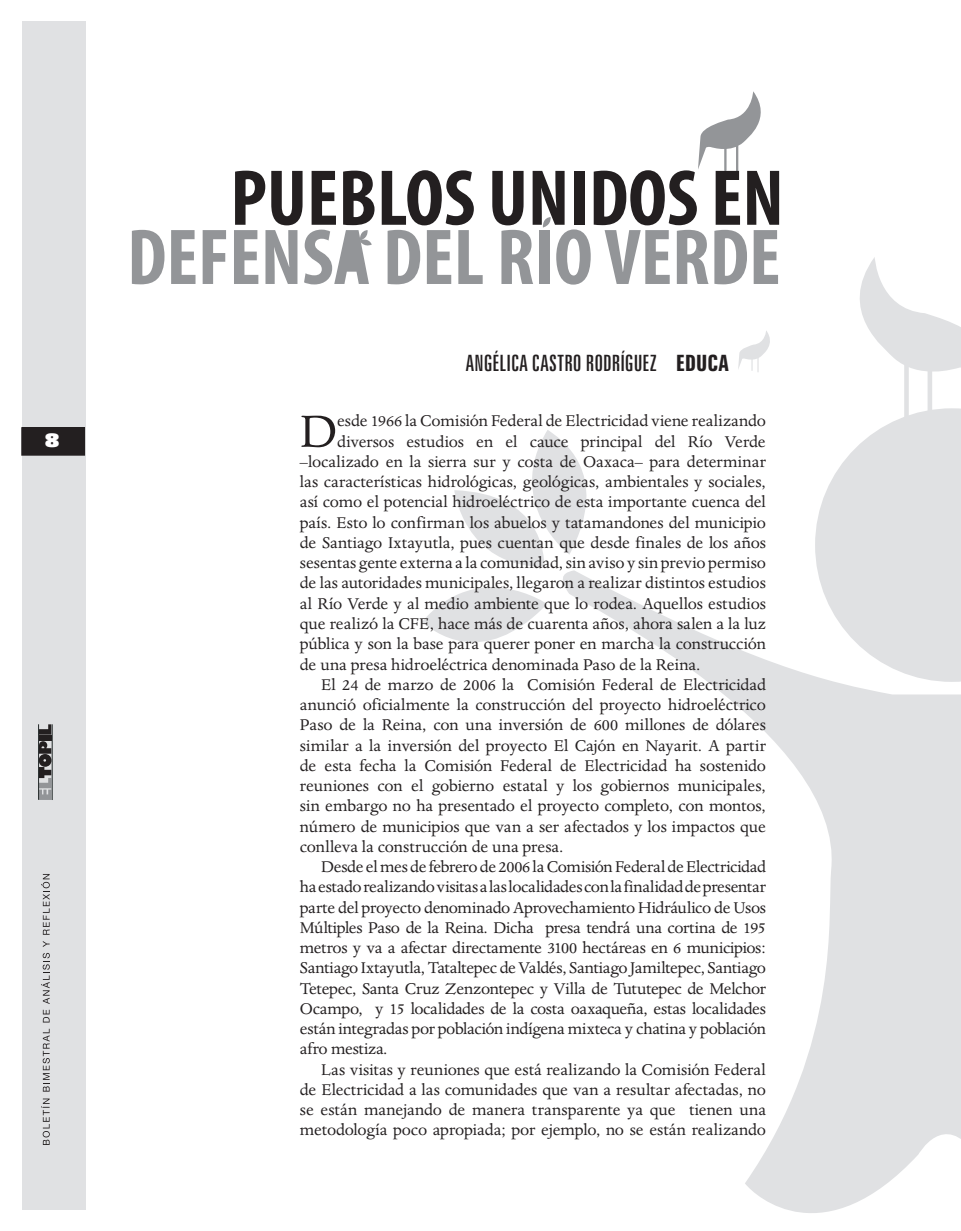
<style>
.page{position:relative;width:961px;height:1231px;background:#fff}
.page>*{position:absolute;margin:0;border:0;box-sizing:border-box;transform-origin:0 0}
.t1{font:52.05px "Dante";color:#231f20}
.t2{font:extra-condensed 22.5px "Zurich BT";letter-spacing:.005em;color:#231f20}
.t3{font:18px "Dante";letter-spacing:-.005em;color:#231f20}
.t4{font:800 18px "Gill Sans";color:#fff}
.s1{font-weight:700}
</style>
<div class="page">
<svg style="left:613px;top:591px;width:310px;height:622px"></svg>
<svg style="left:746px;top:680px;width:215px;height:468px;fill:#e0e1e3"></svg>
<svg style="left:422px;top:430px;width:191px;height:212px"></svg>
<svg style="left:815px;top:257px;width:146px;height:425px"></svg>
<hr style="left:904px;top:363px;width:4px;height:58px;background:#e0e1e3;border-radius:2px">
<div style="left:927px;top:364px;width:5px;height:52px;background:#e0e1e3;border-radius:2px"></div>
<div style="left:22px;top:21px;width:63px;height:1188px;background:#e0e1e3"></div>
<div style="left:39px;top:735px;width:12px;height:6px;background:#231f20"></div>
<svg style="left:39px;top:724px;width:12px;height:10px"></svg>
<svg style="left:39px;top:741px;width:13px;height:59px"></svg>
<hr style="left:38px;top:724px;width:1px;height:76px;background:#212727">
<hr style="left:52px;top:724px;width:1px;height:76px;background:#212727">
<svg style="left:41px;top:1098px;width:9px;height:47px"></svg>
<svg style="left:43px;top:1028px;width:7px;height:63px"></svg>
<svg style="left:41px;top:953px;width:9px;height:69px"></svg>
<svg style="left:43px;top:941px;width:7px;height:6px"></svg>
<svg style="left:41px;top:874px;width:9px;height:60px"></svg>
<div style="left:22px;top:428px;width:62px;height:27px;background:#231f20"></div>
<div style="left:21px;top:427px;width:64px;height:29px;border:2px solid #231f20"></div>
<svg style="left:738px;top:331px;width:32px;height:41px"></svg>
<svg style="left:132px;top:230px;width:32px;height:54px"></svg>
<svg style="left:171px;top:230px;width:24px;height:54px"></svg>
<svg style="left:203px;top:230px;width:23px;height:54px"></svg>
<svg style="left:234px;top:171px;width:140px;height:113px"></svg>
<svg style="left:382px;top:170px;width:100px;height:114px"></svg>
<svg style="left:492px;top:91px;width:287px;height:194px"></svg>
<p class="t4" style="left:45px;top:429px;width:17px">8</p>
<p class="t2" style="left:466px;top:350px;width:264px">ANGÉLICA CASTRO RODRÍGUEZ <span class="s1">EDUCA</span></p>
<h1 class="t1" style="left:300px;top:403px;width:39px">D</h1>
<p class="t3" style="left:337px;top:411px;width:430px">esde 1966 la Comisión Federal de Electricidad viene realizando</p>
<p class="t3" style="left:337px;top:431px;width:430px">diversos estudios en el cauce principal del Río Verde</p>
<p class="t3" style="left:300px;top:452px;width:467px">–localizado en la sierra sur y costa de Oaxaca– para determinar</p>
<p class="t3" style="left:300px;top:472px;width:467px">las características hidrológicas, geológicas, ambientales y sociales,</p>
<p class="t3" style="left:300px;top:492px;width:467px">así como el potencial hidroeléctrico de esta importante cuenca del</p>
<p class="t3" style="left:300px;top:512px;width:467px">país. Esto lo confirman los abuelos y tatamandones del municipio</p>
<p class="t3" style="left:300px;top:533px;width:467px">de Santiago Ixtayutla, pues cuentan que desde finales de los años</p>
<p class="t3" style="left:300px;top:553px;width:467px">sesentas gente externa a la comunidad, sin aviso y sin previo permiso</p>
<p class="t3" style="left:300px;top:573px;width:467px">de las autoridades municipales, llegaron a realizar distintos estudios</p>
<p class="t3" style="left:300px;top:593px;width:467px">al Río Verde y al medio ambiente que lo rodea. Aquellos estudios</p>
<p class="t3" style="left:300px;top:614px;width:467px">que realizó la CFE, hace más de cuarenta años, ahora salen a la luz</p>
<p class="t3" style="left:300px;top:634px;width:467px">pública y son la base para querer poner en marcha la construcción</p>
<p class="t3" style="left:300px;top:654px;width:402px">de una presa hidroeléctrica denominada Paso de la Reina.</p>
<p class="t3" style="left:321px;top:674px;width:446px">El 24 de marzo de 2006 la Comisión Federal de Electricidad</p>
<p class="t3" style="left:300px;top:695px;width:467px">anunció oficialmente la construcción del proyecto hidroeléctrico</p>
<p class="t3" style="left:300px;top:715px;width:467px">Paso de la Reina, con una inversión de 600 millones de dólares</p>
<p class="t3" style="left:300px;top:735px;width:467px">similar a la inversión del proyecto El Cajón en Nayarit. A partir</p>
<p class="t3" style="left:300px;top:755px;width:467px">de esta fecha la Comisión Federal de Electricidad ha sostenido</p>
<p class="t3" style="left:300px;top:776px;width:467px">reuniones con el gobierno estatal y los gobiernos municipales,</p>
<p class="t3" style="left:300px;top:796px;width:467px">sin embargo no ha presentado el proyecto completo, con montos,</p>
<p class="t3" style="left:300px;top:816px;width:467px">número de municipios que van a ser afectados y los impactos que</p>
<p class="t3" style="left:300px;top:836px;width:265px">conlleva la construcción de una presa.</p>
<p class="t3" style="left:321px;top:857px;width:446px">Desde el mes de febrero de 2006 la Comisión Federal de Electricidad</p>
<p class="t3" style="left:300px;top:877px;width:467px">ha estado realizando visitas a las localidades con la finalidad de presentar</p>
<p class="t3" style="left:300px;top:897px;width:467px">parte del proyecto denominado Aprovechamiento Hidráulico de Usos</p>
<p class="t3" style="left:300px;top:917px;width:467px">Múltiples Paso de la Reina. Dicha presa tendrá una cortina de 195</p>
<p class="t3" style="left:300px;top:938px;width:467px">metros y va a afectar directamente 3100 hectáreas en 6 municipios:</p>
<p class="t3" style="left:300px;top:958px;width:467px">Santiago Ixtayutla, Tataltepec de Valdés, Santiago Jamiltepec, Santiago</p>
<p class="t3" style="left:300px;top:978px;width:467px">Tetepec, Santa Cruz Zenzontepec y Villa de Tututepec de Melchor</p>
<p class="t3" style="left:300px;top:998px;width:467px">Ocampo, y 15 localidades de la costa oaxaqueña, estas localidades</p>
<p class="t3" style="left:300px;top:1019px;width:467px">están integradas por población indígena mixteca y chatina y población</p>
<p class="t3" style="left:300px;top:1039px;width:89px">afro mestiza.</p>
<p class="t3" style="left:321px;top:1059px;width:446px">Las visitas y reuniones que está realizando la Comisión Federal</p>
<p class="t3" style="left:300px;top:1079px;width:467px">de Electricidad a las comunidades que van a resultar afectadas, no</p>
<p class="t3" style="left:300px;top:1100px;width:467px">se están manejando de manera transparente ya que tienen una</p>
<p class="t3" style="left:300px;top:1120px;width:467px">metodología poco apropiada; por ejemplo, no se están realizando</p>
</div>
